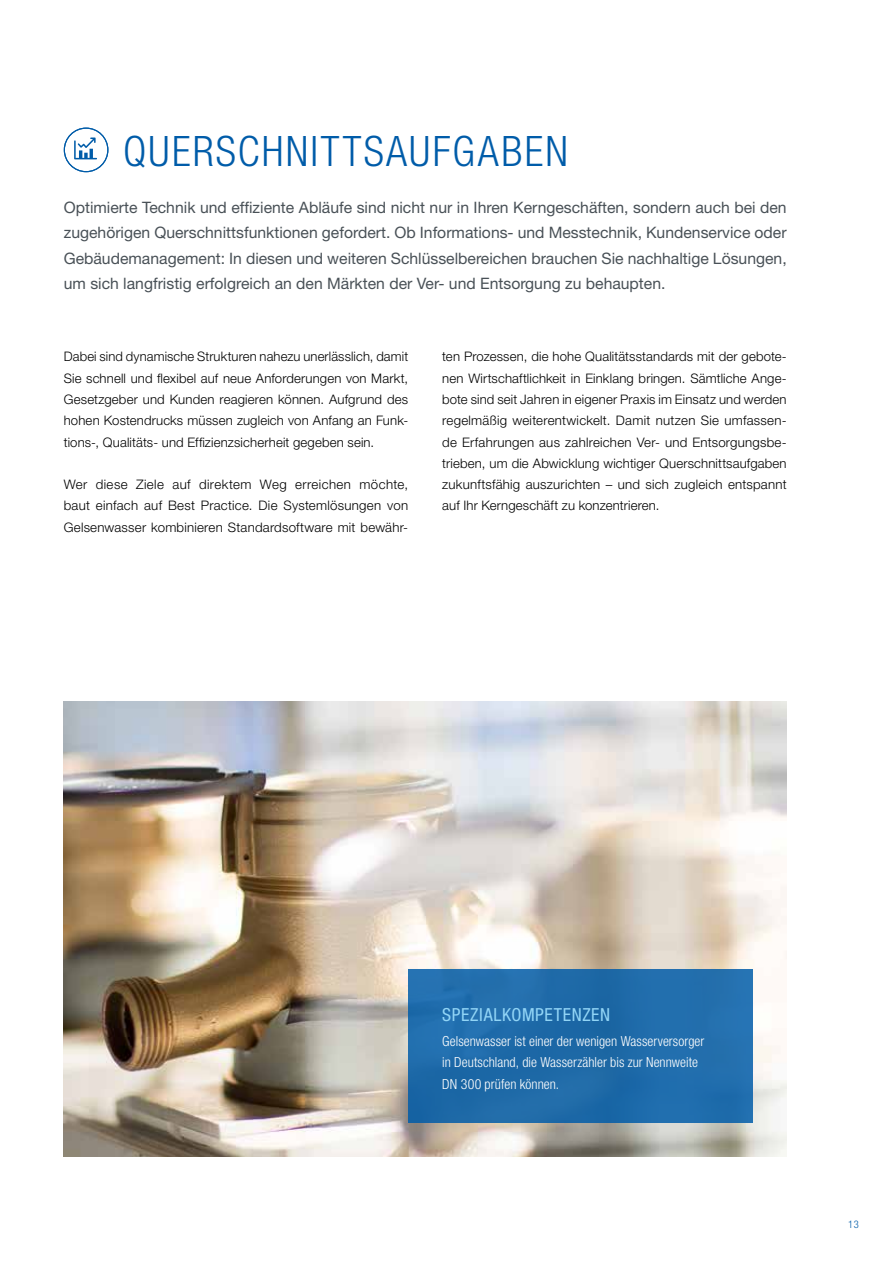
<style>
.page{position:relative;width:893px;height:1263px;background:#fff}
.page>*{position:absolute;margin:0;border:0;box-sizing:border-box;transform-origin:0 0}
.t1{font:300 condensed 42px "Helvetica Neue LT Pro";letter-spacing:.05em;color:#005ca9}
.t2{font:condensed 18px "Helvetica Neue LT Pro";letter-spacing:.035em;color:#92d5f6}
.t3{font:15.75px/25.5px "Helvetica Neue LT Pro";color:#495157;text-align:justify}
.t4{font:300 condensed 13.8px/21.3px "Helvetica Neue LT Pro";color:#fff}
.t5{font:300 13.2px/21.3px "Helvetica Neue LT Pro";letter-spacing:.015em;color:#000;text-align:justify}
.t6{font:300 condensed 10.5px "Helvetica Neue LT Pro";color:#005ca9}
</style>
<div class="page">
<img style="left:64px;top:702px;width:723px;height:455px">
<svg style="left:64px;top:128px;width:44px;height:44px"></svg>
<div style="left:408px;top:969px;width:345px;height:154px;background:#206dab"></div>
<h1 class="t1" style="left:123px;top:127px;width:446px">QUERSCHNITTSAUFGABEN</h1>
<p class="t3" style="left:64px;top:194px;width:724px">Optimierte Technik und effiziente Abläufe sind nicht nur in Ihren Kerngeschäften, sondern auch bei den zugehörigen Querschnittsfunktionen gefordert. Ob Informations- und Messtechnik, Kundenservice oder Gebäudemanagement: In diesen und weiteren Schlüsselbereichen brauchen Sie nachhaltige Lösungen, um sich langfristig erfolgreich an den Märkten der Ver- und Entsorgung zu behaupten.</p>
<p class="t5" style="left:64px;top:346px;width:346px">Dabei sind dynamische Strukturen nahezu unerlässlich, damit Sie schnell und flexibel auf neue Anforderungen von Markt, Gesetzgeber und Kunden reagieren können. Aufgrund des hohen Kostendrucks müssen zugleich von Anfang an Funk&shy;tions-, Qualitäts- und Effizienzsicherheit gegeben sein.</p>
<p class="t5" style="left:64px;top:473px;width:346px">Wer diese Ziele auf direktem Weg erreichen möchte, baut einfach auf Best Practice. Die Systemlösungen von Gelsenwasser kombinieren Standardsoftware mit bewähr-</p>
<p class="t5" style="left:442px;top:346px;width:346px">ten Prozessen, die hohe Qualitätsstandards mit der gebote&shy;nen Wirtschaftlichkeit in Einklang bringen. Sämtliche Ange&shy;bote sind seit Jahren in eigener Praxis im Einsatz und werden regelmäßig weiterentwickelt. Damit nutzen Sie umfassen&shy;de Erfahrungen aus zahlreichen Ver- und Entsorgungsbe&shy;trieben, um die Abwicklung wichtiger Querschnittsaufgaben zukunftsfähig auszurichten – und sich zugleich entspannt auf Ihr Kerngeschäft zu konzentrieren.</p>
<h2 class="t2" style="left:442px;top:1003px;width:169px">SPEZIALKOMPETENZEN</h2>
<p class="t4" style="left:442px;top:1030px;width:264px">Gelsenwasser ist einer der wenigen Wasserversorger in Deutschland, die Wasserzähler bis zur Nennweite<br>DN 300 prüfen können.</p>
<p class="t6" style="left:848px;top:1218px;width:12px">13</p>
</div>
